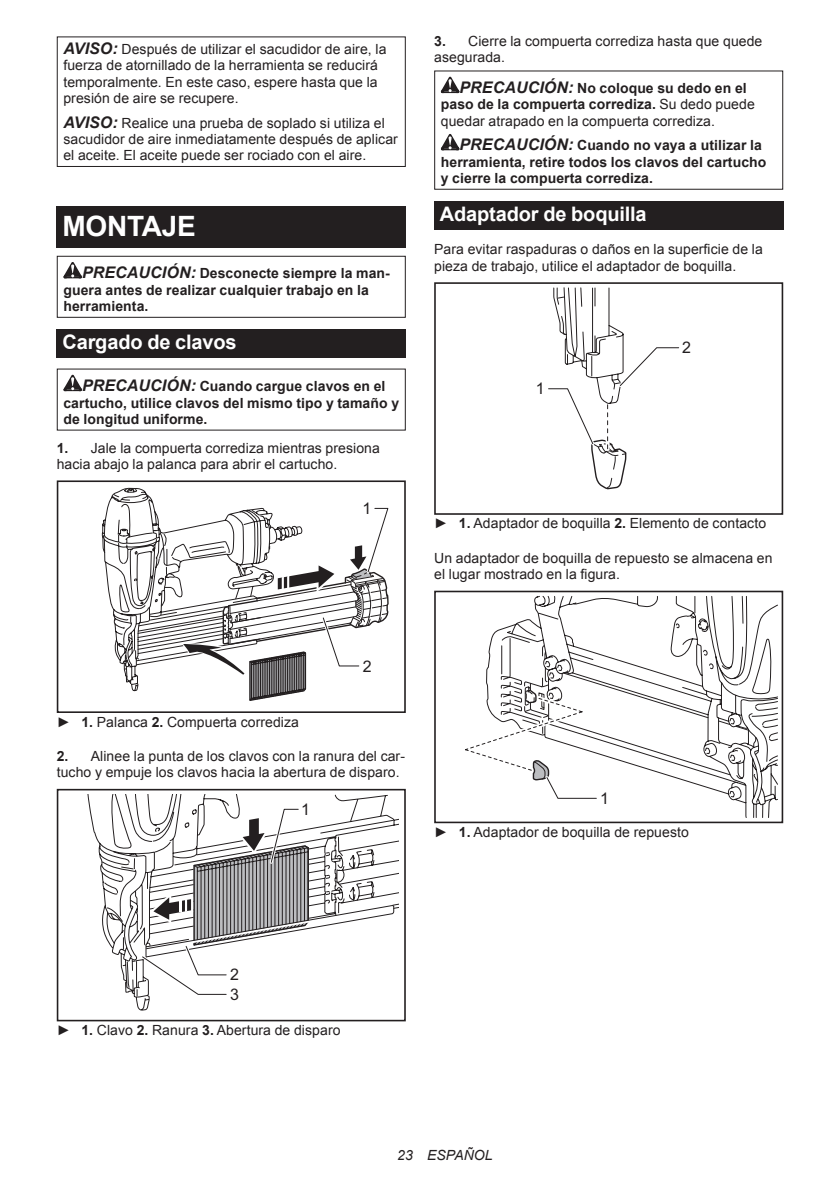
<style>
.page{position:relative;width:840px;height:1191px;background:#fff}
.page>*{position:absolute;margin:0;border:0;box-sizing:border-box;transform-origin:0 0}
.t1{font:700 28px "Arial";letter-spacing:-.01em;color:#fff}
.t2{font:700 20px "Arial";letter-spacing:-.01em;color:#fff}
.t3{font:16px/20px "Arial";color:#231f20}
.t4{font:14px/16.4px "Arial";letter-spacing:.005em;color:#231f20}
.t5{font:700 14px/16.4px "Arial";letter-spacing:.005em;color:#231f20}
.t6{font:italic 14px "Arial";letter-spacing:.005em;color:#231f20}
.s1{font-weight:700;font-style:italic;font-size:16px}
.s2{font-style:italic;font-size:16px}
.s3{font-weight:700}
</style>
<div class="page">
<div style="left:57px;top:36px;width:348px;height:131px;border:1px solid #231f20"></div>
<div style="left:57px;top:207px;width:348px;height:41px;background:#231f20"></div>
<svg style="left:63px;top:262px;width:19px;height:16px"></svg>
<div style="left:57px;top:256px;width:348px;height:62px;border:1px solid #231f20"></div>
<div style="left:57px;top:329px;width:348px;height:29px;background:#231f20"></div>
<svg style="left:63px;top:375px;width:19px;height:16px"></svg>
<div style="left:57px;top:480px;width:348px;height:233px;border:2px solid #231f20"></div>
<svg style="left:102px;top:488px;width:287px;height:213px"></svg>
<svg style="left:87px;top:795px;width:311px;height:216px"></svg>
<div style="left:57px;top:993px;width:73px;height:28px;background:#fff"></div>
<div style="left:57px;top:789px;width:348px;height:232px;border:2px solid #231f20"></div>
<svg style="left:138px;top:806px;width:256px;height:191px"></svg>
<svg style="left:440px;top:77px;width:19px;height:16px"></svg>
<svg style="left:440px;top:134px;width:19px;height:16px"></svg>
<div style="left:434px;top:70px;width:348px;height:120px;border:1px solid #231f20"></div>
<div style="left:434px;top:201px;width:348px;height:29px;background:#231f20"></div>
<div style="left:434px;top:282px;width:348px;height:233px;border:2px solid #231f20"></div>
<svg style="left:548px;top:287px;width:132px;height:203px"></svg>
<svg style="left:517px;top:595px;width:261px;height:223px"></svg>
<div style="left:434px;top:590px;width:348px;height:233px;border:2px solid #231f20"></div>
<svg style="left:465px;top:623px;width:283px;height:178px"></svg>
<p class="t4" style="left:63px;top:41px;width:324px"><span class="s1">AVISO:</span> Después de utilizar el sacudidor de aire, la fuerza de atornillado de la herramienta se reducirá temporalmente. En este caso, espere hasta que la presión de aire se recupere.</p>
<p class="t4" style="left:63px;top:115px;width:336px"><span class="s1">AVISO:</span> Realice una prueba de soplado si utiliza el sacudidor de aire inmediatamente después de aplicar el aceite. El aceite puede ser rociado con el aire.</p>
<h1 class="t1" style="left:62px;top:208px;width:135px">MONTAJE</h1>
<p class="t5" style="left:63px;top:266px;width:327px;text-indent:19px"><span class="s2">PRECAUCIÓN:</span> Desconecte siempre la man&shy;guera antes de realizar cualquier trabajo en la herramienta.</p>
<h2 class="t2" style="left:62px;top:329px;width:176px">Cargado de clavos</h2>
<p class="t5" style="left:63px;top:378px;width:337px;text-indent:19px"><span class="s2">PRECAUCIÓN:</span> Cuando cargue clavos en el cartucho, utilice clavos del mismo tipo y tamaño y de longitud uniforme.</p>
<p class="t4" style="left:57px;top:440px;width:324px"><span class="s3">1.</span> Jale la compuerta corrediza mientras presiona hacia abajo la palanca para abrir el cartucho.</p>
<p class="t3" style="left:362px;top:498px;width:10px">1</p>
<p class="t4" style="left:434px;top:33px;width:329px"><span class="s3">3.</span> Cierre la compuerta corrediza hasta que quede asegurada.</p>
<p class="t4" style="left:440px;top:80px;width:315px;text-indent:19px"><span class="s1">PRECAUCIÓN:</span> <span class="s3">No coloque su dedo en el paso de la compuerta corrediza.</span> Su dedo puede quedar atrapado en la compuerta corrediza.</p>
<p class="t5" style="left:440px;top:138px;width:327px;text-indent:19px"><span class="s2">PRECAUCIÓN:</span> Cuando no vaya a utilizar la herramienta, retire todos los clavos del cartucho y cierre la compuerta corrediza.</p>
<h2 class="t2" style="left:439px;top:201px;width:208px">Adaptador de boquilla</h2>
<p class="t4" style="left:434px;top:241px;width:330px">Para evitar raspaduras o daños en la superficie de la pieza de trabajo, utilice el adaptador de boquilla.</p>
<p class="t3" style="left:535px;top:378px;width:10px">1</p>
<p class="t3" style="left:682px;top:338px;width:10px">2</p>
<p class="t4" style="left:434px;top:515px;width:333px">► <span class="s3">1.</span> Adaptador de boquilla <span class="s3">2.</span> Elemento de contacto</p>
<p class="t4" style="left:434px;top:550px;width:340px">Un adaptador de boquilla de repuesto se almacena en el lugar mostrado en la figura.</p>
<p class="t3" style="left:362px;top:656px;width:10px">2</p>
<p class="t4" style="left:57px;top:713px;width:244px">► <span class="s3">1.</span> Palanca <span class="s3">2.</span> Compuerta corrediza</p>
<p class="t4" style="left:57px;top:748px;width:349px"><span class="s3">2.</span> Alinee la punta de los clavos con la ranura del car&shy;tucho y empuje los clavos hacia la abertura de disparo.</p>
<p class="t3" style="left:301px;top:799px;width:10px">1</p>
<p class="t3" style="left:599px;top:788px;width:10px">1</p>
<p class="t4" style="left:434px;top:823px;width:256px">► <span class="s3">1.</span> Adaptador de boquilla de repuesto</p>
<p class="t3" style="left:230px;top:965px;width:10px">2<br>3</p>
<p class="t4" style="left:57px;top:1022px;width:285px">► <span class="s3">1.</span> Clavo <span class="s3">2.</span> Ranura <span class="s3">3.</span> Abertura de disparo</p>
<p class="t6" style="left:397px;top:1146px;width:97px">23 ESPAÑOL</p>
</div>
